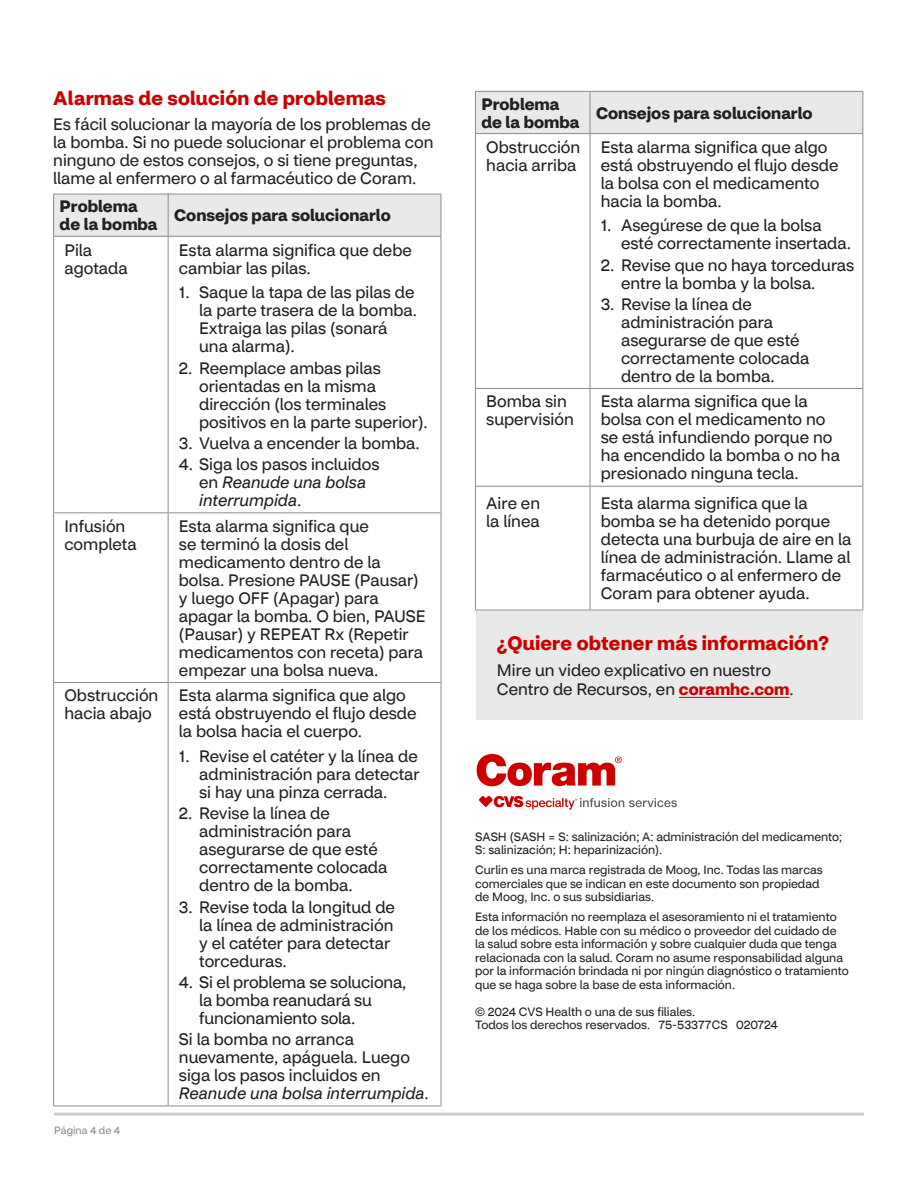
<style>
.page{position:relative;width:918px;height:1188px;background:#fff}
.page>*{position:absolute;margin:0;border:0;box-sizing:border-box;transform-origin:0 0}
.t1{font:700 19.5px "CVS Health Sans";letter-spacing:.01em;color:#c00}
.t2{font:16.5px/18px "CVS Health Sans";color:#231f20}
.t3{font:700 16.5px/18px "CVS Health Sans";color:#231f20}
.t4{font:italic 16.5px/18px "CVS Health Sans";color:#231f20}
.t5{font:12px/13.5px "CVS Health Sans";color:#231f20}
.t6{font:10.5px "CVS Health Sans";color:#8c8c8c}
.s1{font-style:normal}
.s2{font-style:italic}
.s3{font-weight:700;color:#c00}
</style>
<div class="page">
<hr style="left:54px;top:1113px;width:810px;height:3px;background:#ccc">
<div style="left:477px;top:611px;width:386px;height:109px;background:#e9e9e9"></div>
<hr style="left:679px;top:697px;width:111px;height:1px;background:#c00">
<div style="left:54px;top:194px;width:114px;height:42px;background:#e9e9e9"></div>
<div style="left:168px;top:194px;width:273px;height:42px;background:#e9e9e9"></div>
<hr style="left:53px;top:194px;width:1px;height:42px;background:#8c8c8c">
<hr style="left:53px;top:194px;width:115px;height:1px;background:#8c8c8c">
<hr style="left:168px;top:194px;width:273px;height:1px;background:#8c8c8c">
<hr style="left:168px;top:194px;width:1px;height:42px;background:#8c8c8c">
<hr style="left:441px;top:194px;width:1px;height:42px;background:#8c8c8c">
<hr style="left:53px;top:236px;width:115px;height:1px;background:#8c8c8c">
<hr style="left:168px;top:236px;width:273px;height:1px;background:#8c8c8c">
<hr style="left:53px;top:237px;width:1px;height:275px;background:#8c8c8c">
<hr style="left:168px;top:237px;width:1px;height:275px;background:#8c8c8c">
<hr style="left:441px;top:237px;width:1px;height:275px;background:#8c8c8c">
<hr style="left:53px;top:513px;width:1px;height:169px;background:#8c8c8c">
<hr style="left:53px;top:512px;width:115px;height:1px;background:#8c8c8c">
<hr style="left:168px;top:512px;width:273px;height:1px;background:#8c8c8c">
<hr style="left:168px;top:513px;width:1px;height:169px;background:#8c8c8c">
<hr style="left:441px;top:513px;width:1px;height:169px;background:#8c8c8c">
<hr style="left:53px;top:683px;width:1px;height:423px;background:#8c8c8c">
<hr style="left:53px;top:682px;width:115px;height:1px;background:#8c8c8c">
<hr style="left:168px;top:682px;width:273px;height:1px;background:#8c8c8c">
<hr style="left:168px;top:683px;width:1px;height:423px;background:#8c8c8c">
<hr style="left:441px;top:683px;width:1px;height:423px;background:#8c8c8c">
<hr style="left:53px;top:1106px;width:115px;height:1px;background:#8c8c8c">
<hr style="left:168px;top:1106px;width:273px;height:1px;background:#8c8c8c">
<div style="left:476px;top:91px;width:114px;height:43px;background:#e9e9e9"></div>
<div style="left:590px;top:91px;width:273px;height:43px;background:#e9e9e9"></div>
<hr style="left:475px;top:92px;width:1px;height:41px;background:#8c8c8c">
<hr style="left:475px;top:91px;width:115px;height:1px;background:#8c8c8c">
<hr style="left:590px;top:91px;width:273px;height:1px;background:#8c8c8c">
<hr style="left:590px;top:92px;width:1px;height:41px;background:#8c8c8c">
<hr style="left:862px;top:92px;width:1px;height:41px;background:#8c8c8c">
<hr style="left:475px;top:133px;width:115px;height:1px;background:#8c8c8c">
<hr style="left:590px;top:133px;width:273px;height:1px;background:#8c8c8c">
<hr style="left:475px;top:134px;width:1px;height:254px;background:#8c8c8c">
<hr style="left:475px;top:389px;width:1px;height:97px;background:#8c8c8c">
<hr style="left:475px;top:487px;width:1px;height:123px;background:#8c8c8c">
<hr style="left:590px;top:134px;width:1px;height:254px;background:#8c8c8c">
<hr style="left:862px;top:134px;width:1px;height:254px;background:#8c8c8c">
<hr style="left:590px;top:389px;width:1px;height:97px;background:#8c8c8c">
<hr style="left:862px;top:389px;width:1px;height:97px;background:#8c8c8c">
<hr style="left:590px;top:487px;width:1px;height:123px;background:#8c8c8c">
<hr style="left:862px;top:487px;width:1px;height:123px;background:#8c8c8c">
<hr style="left:475px;top:388px;width:115px;height:1px;background:#8c8c8c">
<hr style="left:590px;top:388px;width:273px;height:1px;background:#8c8c8c">
<hr style="left:475px;top:486px;width:115px;height:1px;background:#8c8c8c">
<hr style="left:590px;top:486px;width:273px;height:1px;background:#8c8c8c">
<hr style="left:475px;top:610px;width:115px;height:1px;background:#8c8c8c">
<hr style="left:590px;top:610px;width:273px;height:1px;background:#8c8c8c">
<svg style="left:477px;top:754px;width:145px;height:32px"></svg>
<svg style="left:479px;top:796px;width:198px;height:14px"></svg>
<h2 class="t1" style="left:53px;top:86px;width:334px">Alarmas de solución de problemas</h2>
<p class="t2" style="left:53px;top:115px;width:382px">Es fácil solucionar la mayoría de los problemas de la bomba. Si no puede solucionar el problema con ninguno de estos consejos, o si tiene preguntas, llame al enfermero o al farmacéutico de Coram.</p>
<p class="t3" style="left:60px;top:198px;width:100px">Problema de la bomba</p>
<p class="t3" style="left:174px;top:207px;width:218px">Consejos para solucionarlo</p>
<p class="t2" style="left:64px;top:241px;width:65px">Pila agotada</p>
<p class="t2" style="left:179px;top:241px;width:234px">Esta alarma significa que debe cambiar las pilas.</p>
<p class="t2" style="left:199px;top:284px;width:219px;text-indent:-20px">1. Saque la tapa de las pilas de la parte trasera de la bomba.<br>Extraiga las pilas (sonará una alarma).</p>
<p class="t2" style="left:199px;top:359px;width:230px;text-indent:-20px">2. Reemplace ambas pilas orientadas en la misma dirección (los terminales positivos en la parte superior).</p>
<p class="t2" style="left:179px;top:434px;width:242px">3. Vuelva a encender la bomba.</p>
<p class="t4" style="left:199px;top:455px;width:182px;text-indent:-20px"><span class="s1">4. Siga los pasos incluidos en</span> Reanude una bolsa interrumpida<span class="s1">.</span></p>
<p class="t2" style="left:64px;top:517px;width:74px">Infusión completa</p>
<p class="t2" style="left:179px;top:517px;width:248px">Esta alarma significa que<br>se terminó la dosis del medicamento dentro de la bolsa. Presione PAUSE (Pausar) y luego OFF (Apagar) para apagar la bomba. O bien, PAUSE (Pausar) y REPEAT Rx (Repetir medicamentos con receta) para empezar una bolsa nueva.</p>
<p class="t2" style="left:64px;top:687px;width:95px">Obstrucción hacia abajo</p>
<p class="t2" style="left:179px;top:687px;width:239px">Esta alarma significa que algo está obstruyendo el flujo desde la bolsa hacia el cuerpo.</p>
<p class="t2" style="left:199px;top:747px;width:222px;text-indent:-20px">1. Revise el catéter y la línea de administración para detectar si hay una pinza cerrada.</p>
<p class="t2" style="left:199px;top:805px;width:190px;text-indent:-20px">2. Revise la línea de administración para asegurarse de que esté correctamente colocada dentro de la bomba.</p>
<p class="t2" style="left:199px;top:898px;width:197px;text-indent:-20px">3. Revise toda la longitud de la línea de administración y el catéter para detectar torceduras.</p>
<p class="t2" style="left:199px;top:973px;width:209px;text-indent:-20px">4. Si el problema se soluciona, la bomba reanudará su funcionamiento sola.</p>
<p class="t2" style="left:179px;top:1030px;width:252px">Si la bomba no arranca nuevamente, apáguela. Luego siga los pasos incluidos en<br><span class="s2">Reanude una bolsa interrumpida</span>.</p>
<p class="t6" style="left:54px;top:1124px;width:68px">Página 4 de 4</p>
<p class="t3" style="left:481px;top:95px;width:100px">Problema de la bomba</p>
<p class="t3" style="left:596px;top:104px;width:218px">Consejos para solucionarlo</p>
<p class="t2" style="left:486px;top:138px;width:95px">Obstrucción hacia arriba</p>
<p class="t2" style="left:601px;top:138px;width:239px">Esta alarma significa que algo está obstruyendo el flujo desde la bolsa con el medicamento hacia la bomba.</p>
<p class="t2" style="left:621px;top:217px;width:232px;text-indent:-20px">1. Asegúrese de que la bolsa esté correctamente insertada.</p>
<p class="t2" style="left:621px;top:256px;width:235px;text-indent:-20px">2. Revise que no haya torceduras entre la bomba y la bolsa.</p>
<p class="t2" style="left:621px;top:295px;width:190px;text-indent:-20px">3. Revise la línea de administración para asegurarse de que esté correctamente colocada dentro de la bomba.</p>
<p class="t2" style="left:486px;top:393px;width:89px">Bomba sin supervisión</p>
<p class="t2" style="left:601px;top:393px;width:241px">Esta alarma significa que la bolsa con el medicamento no se está infundiendo porque no ha encendido la bomba o no ha presionado ninguna tecla.</p>
<p class="t2" style="left:486px;top:494px;width:55px">Aire en la línea</p>
<p class="t2" style="left:601px;top:494px;width:252px">Esta alarma significa que la bomba se ha detenido porque detecta una burbuja de aire en la línea de administración. Llame al farmacéutico o al enfermero de<br>Coram para obtener ayuda.</p>
<h2 class="t1" style="left:497px;top:631px;width:334px">¿Quiere obtener más información?</h2>
<p class="t2" style="left:497px;top:660px;width:298px;line-height:19.5px">Mire un video explicativo en nuestro<br>Centro de Recursos, en <span class="s3">coramhc.com</span>.</p>
<p class="t5" style="left:475px;top:830px;width:369px">SASH (SASH = S: salinización; A: administración del medicamento;<br>S: salinización; H: heparinización).</p>
<p class="t5" style="left:475px;top:863px;width:349px">Curlin es una marca registrada de Moog, Inc. Todas las marcas comerciales que se indican en este documento son propiedad de Moog, Inc. o sus subsidiarias.</p>
<p class="t5" style="left:475px;top:911px;width:375px">Esta información no reemplaza el asesoramiento ni el tratamiento de los médicos. Hable con su médico o proveedor del cuidado de la salud sobre esta información y sobre cualquier duda que tenga relacionada con la salud. Coram no asume responsabilidad alguna por la información brindada ni por ningún diagnóstico o tratamiento que se haga sobre la base de esta información.</p>
<p class="t5" style="left:475px;top:1005px;width:222px">© 2024 CVS Health o una de sus filiales.</p>
<p class="t5" style="left:475px;top:1019px;width:304px">Todos los derechos reservados. 75-53377CS 020724</p>
</div>
